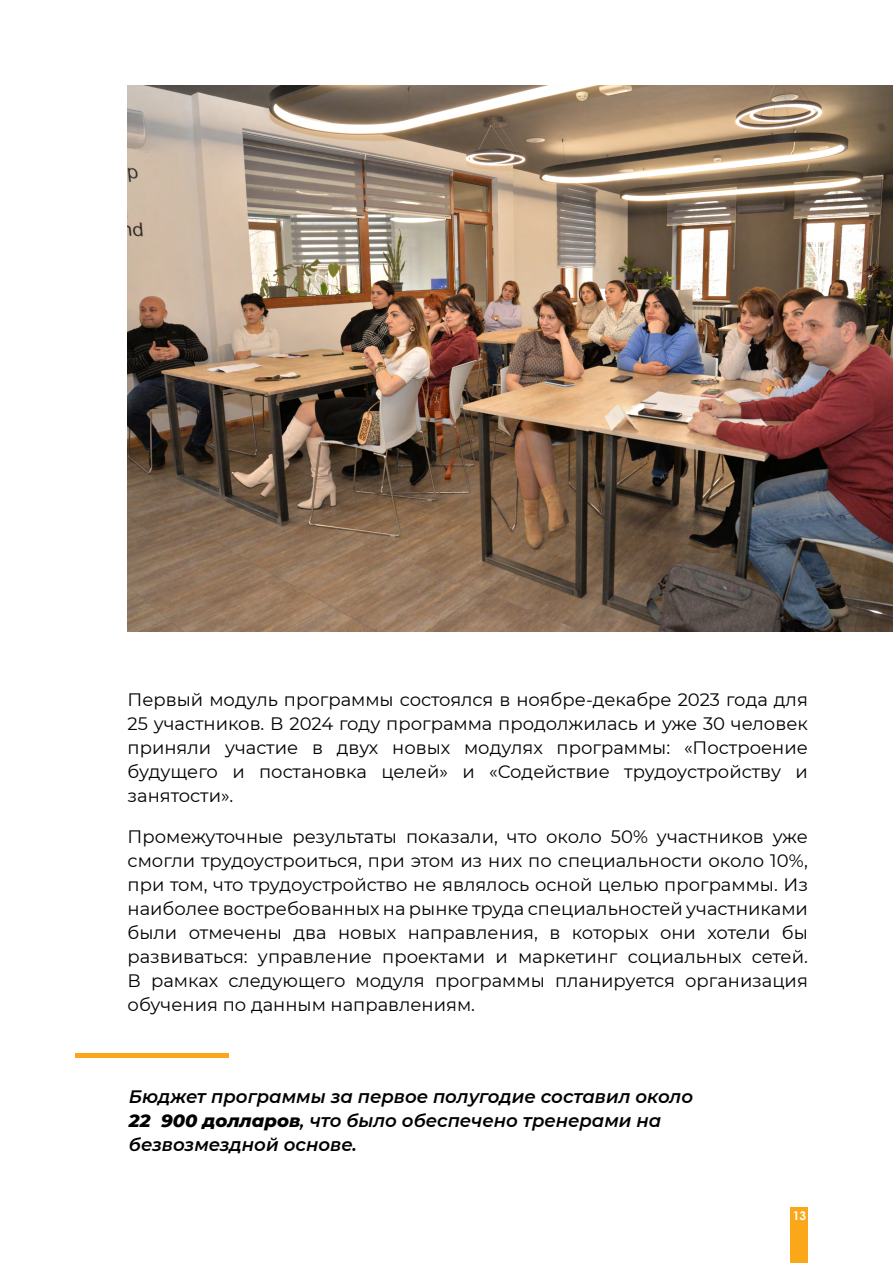
<style>
.page{position:relative;width:893px;height:1263px;background:#fff}
.page>*{position:absolute;margin:0;border:0;box-sizing:border-box;transform-origin:0 0}
.t1{font:18px/24px "Montserrat";color:#000;text-align:justify}
.t2{font:italic 600 18px/24px "Montserrat";color:#000}
.t3{font:700 12px "Century Gothic";color:#fff}
.s1{font-weight:800}
</style>
<div class="page">
<div style="left:76px;top:1053px;width:153px;height:5px;background:#faa81a"></div>
<img style="left:128px;top:85px;width:765px;height:546px">
<div style="left:791px;top:1208px;width:17px;height:55px;background:#faa81a"></div>
<p class="t1" style="left:128px;top:687px;width:682px">Первый модуль программы состоялся в ноябре-декабре 2023 года для 25 участников. В 2024 году программа продолжилась и уже 30 человек приняли участие в двух новых модулях программы: «Построение будущего и постановка целей» и «Содействие трудоустройству и занятости».</p>
<p class="t1" style="left:128px;top:824px;width:682px">Промежуточные результаты показали, что около 50% участников уже смогли трудоустроиться, при этом из них по специальности около 10%, при том, что трудоустройство не являлось осной целью программы. Из наиболее востребованных на рынке труда специальностей участниками были отмечены два новых направления, в которых они хотели бы развиваться: управление проектами и маркетинг социальных сетей.<br>В рамках следующего модуля программы планируется организация обучения по данным направлениям.</p>
<p class="t2" style="left:129px;top:1084px;width:566px">Бюджет программы за первое полугодие составил около<br><span class="s1">22 900 долларов</span>, что было обеспечено тренерами на безвозмездной основе.</p>
<p class="t3" style="left:793px;top:1206px;width:15px">13</p>
</div>
